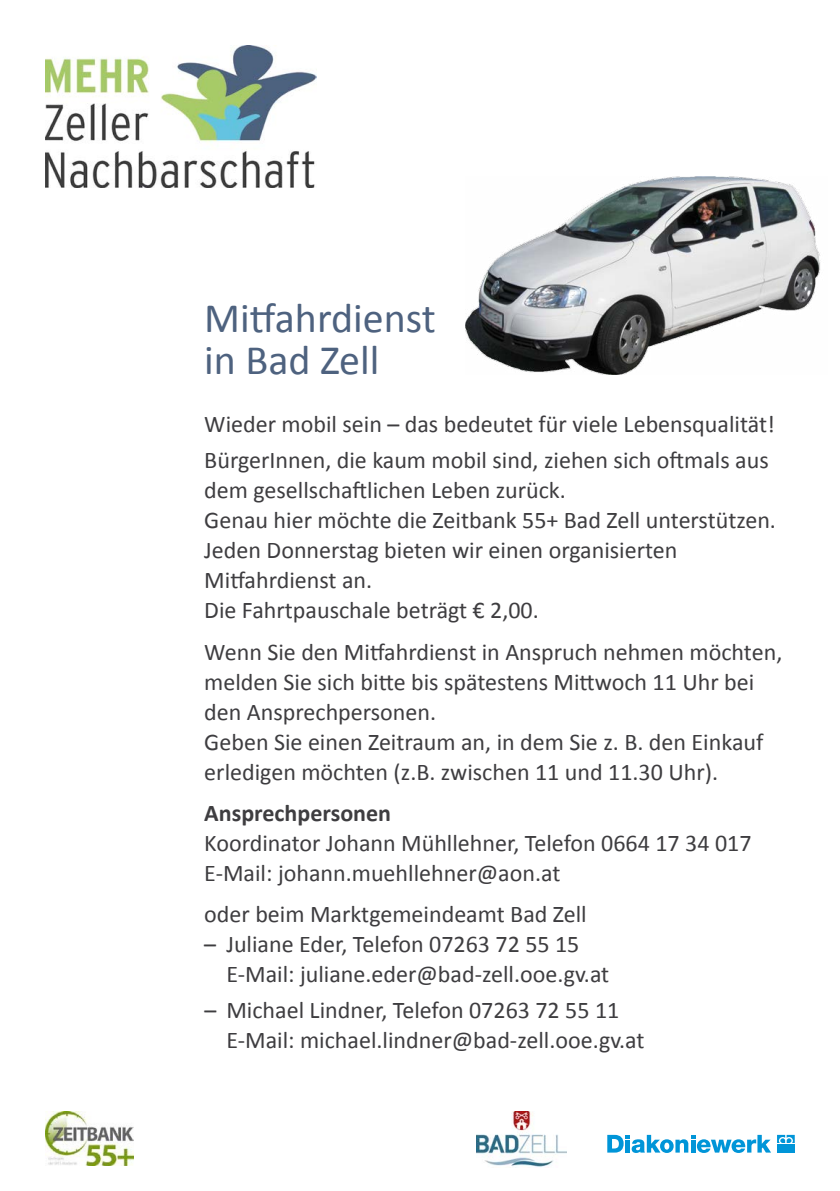
<style>
.page{position:relative;width:840px;height:1191px;background:#fff}
.page>*{position:absolute;margin:0;border:0;box-sizing:border-box;transform-origin:0 0}
.t1{font:42px/42px "Calibri";color:#4e627f}
.t2{font:24px/30px "Calibri";color:#3e3d40}
.t3{font:700 24px "Calibri";color:#3e3d40}
</style>
<div class="page">
<img style="left:465px;top:177px;width:355px;height:198px">
<img style="left:45px;top:45px;width:271px;height:142px">
<img style="left:45px;top:1111px;width:88px;height:54px">
<svg style="left:607px;top:1134px;width:163px;height:19px"></svg>
<svg style="left:777px;top:1134px;width:17px;height:9px"></svg>
<div style="left:776px;top:1144px;width:8px;height:8px;background:#0095d8"></div>
<div style="left:786px;top:1144px;width:8px;height:8px;background:#0095d8"></div>
<img style="left:476px;top:1111px;width:89px;height:56px">
<h1 class="t1" style="left:204px;top:297px;width:233px">Mitfahrdienst in Bad Zell</h1>
<p class="t2" style="left:204px;top:407px;width:572px;line-height:35.6px">Wieder mobil sein – das bedeutet für viele Lebensqualität!<br>BürgerInnen, die kaum mobil sind, ziehen sich oftmals aus</p>
<p class="t2" style="left:204px;top:475px;width:573px">dem gesellschaftlichen Leben zurück.<br>Genau hier möchte die Zeitbank 55+ Bad Zell unterstützen.<br>Jeden Donnerstag bieten wir einen organisierten Mitfahrdienst an.<br>Die Fahrtpauschale beträgt € 2,00.</p>
<p class="t2" style="left:204px;top:636px;width:579px">Wenn Sie den Mitfahrdienst in Anspruch nehmen möchten, melden Sie sich bitte bis spätestens Mittwoch 11 Uhr bei den Ansprechpersonen.<br>Geben Sie einen Zeitraum an, in dem Sie z. B. den Einkauf erledigen möchten (z.B. zwischen 11 und 11.30 Uhr).</p>
<p class="t3" style="left:204px;top:797px;width:188px">Ansprechpersonen</p>
<p class="t2" style="left:204px;top:828px;width:548px">Koordinator Johann Mühllehner, Telefon 0664 17 34 017<br>E-Mail: johann.muehllehner@aon.at</p>
<p class="t2" style="left:204px;top:899px;width:384px">oder beim Marktgemeindeamt Bad Zell</p>
<p class="t2" style="left:226px;top:929px;width:384px;text-indent:-22px">– Juliane Eder, Telefon 07263 72 55 15<br>E-Mail: juliane.eder@bad-zell.ooe.gv.at</p>
<p class="t2" style="left:226px;top:995px;width:419px;text-indent:-22px">– Michael Lindner, Telefon 07263 72 55 11<br>E-Mail: michael.lindner@bad-zell.ooe.gv.at</p>
</div>
